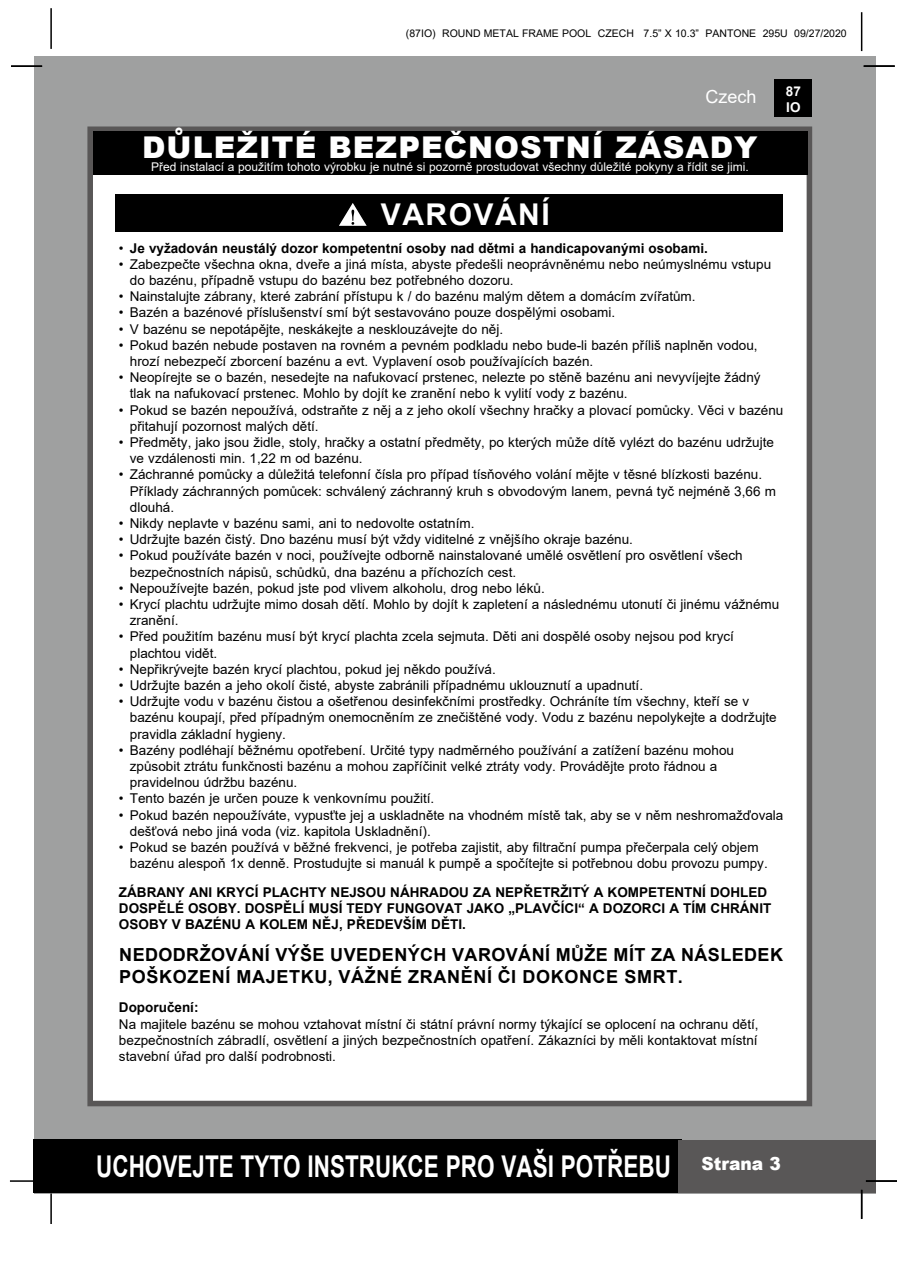
<style>
.page{position:relative;width:897px;height:1264px;background:#fff}
.page>*{position:absolute;margin:0;border:0;box-sizing:border-box;transform-origin:0 0}
.t1{font:700 30px "Arial";color:#fff;scale:.75 1}
.t2{font:900 30px "Arial";letter-spacing:.035em;color:#fff}
.t3{font:700 30px "Arial";letter-spacing:.05em;color:#fff}
.t4{font:700 18px/21.6px "Arial";letter-spacing:.02em;color:#000}
.t5{font:900 18px "Arial";color:#fff;scale:.95 1}
.t6{font:18px "Arial";color:#fff}
.t7{font:13.5px/16.2px "Arial";color:#000}
.t8{font:700 13.5px/16.2px "Arial";color:#000}
.t9{font:700 13.5px/16.2px "Arial";color:#fff}
.t10{font:12px "Arial";color:#fff}
.t11{font:10.5px "Arial";color:#000}
.s1{font-weight:400}
</style>
<div class="page">
<div style="left:34px;top:56px;width:841px;height:1137px;background:#9fa0a0"></div>
<div style="left:774px;top:79px;width:38px;height:38px;background:#000"></div>
<hr style="left:50px;top:8px;width:2px;height:41px;background:#000">
<hr style="left:860px;top:12px;width:2px;height:39px;background:#000">
<div style="left:33px;top:1140px;width:648px;height:53px;background:#000"></div>
<div style="left:678px;top:1140px;width:197px;height:53px;background:#595757"></div>
<hr style="left:50px;top:1193px;width:2px;height:31px;background:#000">
<hr style="left:10px;top:1180px;width:31px;height:1px;background:#000">
<div style="left:87px;top:126px;width:725px;height:980px;background:#fff;border:6px solid #595757"></div>
<div style="left:93px;top:131px;width:714px;height:44px;background:#000"></div>
<hr style="left:863px;top:65px;width:31px;height:2px;background:#000">
<hr style="left:865px;top:1180px;width:31px;height:1px;background:#000">
<hr style="left:860px;top:1189px;width:2px;height:30px;background:#000">
<hr style="left:11px;top:65px;width:31px;height:2px;background:#000">
<div style="left:116px;top:194px;width:667px;height:38px;background:#000"></div>
<svg style="left:339px;top:203px;width:28px;height:23px"></svg>
<p class="t11" style="left:406px;top:26px;width:442px">(87IO) ROUND METAL FRAME POOL CZECH 7.5” X 10.3” PANTONE 295U 09/27/2020</p>
<h2 class="t6" style="left:705px;top:84px;width:53px">Czech</h2>
<p class="t9" style="left:785px;top:83px;width:17px">87<br>IO</p>
<h1 class="t2" style="left:142px;top:125px;width:72px">DŮLEŽIT</h1>
<h1 class="t2" style="left:294px;top:125px;width:249px">É BEZPEČNOSTN</h1>
<h1 class="t2" style="left:591px;top:125px;width:71px">Í ZÁSAD</h1>
<h1 class="t2" style="left:734px;top:125px;width:25px">Y</h1>
<p class="t10" style="left:151px;top:159px;width:599px">Před instalací a použitím tohoto výrobku je nutné si pozorně prostudovat všechny důležité pokyny a řídit se jimi.</p>
<h1 class="t3" style="left:381px;top:193px;width:170px">VAROVÁNÍ</h1>
<p class="t8" style="left:119px;top:240px;width:590px"><span class="s1">•</span> Je vyžadován neustálý dozor kompetentní osoby nad dětmi a handicapovanými osobami.</p>
<p class="t7" style="left:130px;top:256px;width:642px;text-indent:-11px">• Zabezpečte všechna okna, dveře a jiná místa, abyste předešli neoprávněnému nebo neúmyslnému vstupu do bazénu, případně vstupu do bazénu bez potřebného dozoru.</p>
<p class="t7" style="left:119px;top:288px;width:578px">• Nainstalujte zábrany, které zabrání přístupu k / do bazénu malým dětem a domácím zvířatům.</p>
<p class="t7" style="left:119px;top:304px;width:498px">• Bazén a bazénové příslušenství smí být sestavováno pouze dospělými osobami.</p>
<p class="t7" style="left:119px;top:321px;width:385px">• V bazénu se nepotápějte, neskákejte a nesklouzávejte do něj.</p>
<p class="t7" style="left:130px;top:337px;width:629px;text-indent:-11px">• Pokud bazén nebude postaven na rovném a pevném podkladu nebo bude-li bazén příliš naplněn vodou, hrozí nebezpečí zborcení bazénu a evt. vyplavení osob používajících bazén.</p>
<p class="t7" style="left:130px;top:369px;width:632px;text-indent:-11px">• Neopírejte se o bazén, nesedejte na nafukovací prstenec, nelezte po stěně bazénu ani nevyvíjejte žádný tlak na nafukovací prstenec. Mohlo by dojít ke zranění nebo k vylití vody z bazénu.</p>
<p class="t7" style="left:130px;top:402px;width:655px;text-indent:-11px">• Pokud se bazén nepoužívá, odstraňte z něj a z jeho okolí všechny hračky a plovací pomůcky. Věci v bazénu přitahují pozornost malých dětí.</p>
<p class="t7" style="left:130px;top:434px;width:645px;text-indent:-11px">• Předměty, jako jsou židle, stoly, hračky a ostatní předměty, po kterých může dítě vylézt do bazénu udržujte ve vzdálenosti min. 1,22 m od bazénu.</p>
<p class="t7" style="left:130px;top:466px;width:647px;text-indent:-11px">• Záchranné pomůcky a důležitá telefonní čísla pro případ tísňového volání mějte v těsné blízkosti bazénu.<br>Příklady záchranných pomůcek: schválený záchranný kruh s obvodovým lanem, pevná tyč nejméně 3,66 m dlouhá.</p>
<p class="t7" style="left:119px;top:515px;width:357px">• Nikdy neplavte v bazénu sami, ani to nedovolte ostatním.</p>
<p class="t7" style="left:119px;top:531px;width:515px">• Udržujte bazén čistý. Dno bazénu musí být vždy viditelné z vnějšího okraje bazénu.</p>
<p class="t7" style="left:130px;top:547px;width:614px;text-indent:-11px">• Pokud používáte bazén v noci, používejte odborně nainstalované umělé osvětlení pro osvětlení všech bezpečnostních nápisů, schůdků, dna bazénu a příchozích cest.</p>
<p class="t7" style="left:119px;top:580px;width:427px">• Nepoužívejte bazén, pokud jste pod vlivem alkoholu, drog nebo léků.</p>
<p class="t7" style="left:130px;top:596px;width:651px;text-indent:-11px">• Krycí plachtu udržujte mimo dosah dětí. Mohlo by dojít k zapletení a následnému utonutí či jinému vážnému zranění.</p>
<p class="t7" style="left:130px;top:628px;width:605px;text-indent:-11px">• Před použitím bazénu musí být krycí plachta zcela sejmuta. Děti ani dospělé osoby nejsou pod krycí plachtou vidět.</p>
<p class="t7" style="left:119px;top:661px;width:378px">• Nepřikrývejte bazén krycí plachtou, pokud jej někdo používá.</p>
<p class="t7" style="left:119px;top:677px;width:525px">• Udržujte bazén a jeho okolí čisté, abyste zabránili případnému uklouznutí a upadnutí.</p>
<p class="t7" style="left:130px;top:693px;width:648px;text-indent:-11px">• Udržujte vodu v bazénu čistou a ošetřenou desinfekčními prostředky. Ochráníte tím všechny, kteří se v bazénu koupají, před případným onemocněním ze znečištěné vody. Vodu z bazénu nepolykejte a dodržujte pravidla základní hygieny.</p>
<p class="t7" style="left:130px;top:742px;width:605px;text-indent:-11px">• Bazény podléhají běžnému opotřebení. Určité typy nadměrného používání a zatížení bazénu mohou způsobit ztrátu funkčnosti bazénu a mohou zapříčinit velké ztráty vody. Provádějte proto řádnou a pravidelnou údržbu bazénu.</p>
<p class="t7" style="left:119px;top:790px;width:317px">• Tento bazén je určen pouze k venkovnímu použití.</p>
<p class="t7" style="left:130px;top:807px;width:655px;text-indent:-11px">• Pokud bazén nepoužíváte, vypusťte jej a uskladněte na vhodném místě tak, aby se v něm neshromažďovala dešťová nebo jiná voda (viz. kapitola Uskladnění).</p>
<p class="t7" style="left:130px;top:839px;width:639px;text-indent:-11px">• Pokud se bazén používá v běžné frekvenci, je potřeba zajistit, aby filtrační pumpa přečerpala celý objem bazénu alespoň 1x denně. Prostudujte si manuál k pumpě a spočítejte si potřebnou dobu provozu pumpy.</p>
<p class="t8" style="left:119px;top:884px;width:653px">ZÁBRANY ANI KRYCÍ PLACHTY NEJSOU NÁHRADOU ZA NEPŘETRŽITÝ A KOMPETENTNÍ DOHLED<br>DOSPĚLÉ OSOBY. DOSPĚLÍ MUSÍ TEDY FUNGOVAT JAKO „PLAVČÍCI“ A DOZORCI A TÍM CHRÁNIT<br>OSOBY V BAZÉNU A KOLEM NĚJ, PŘEDEVŠÍM DĚTI.</p>
<h2 class="t4" style="left:119px;top:944px;width:665px">NEDODRŽOVÁNÍ VÝŠE UVEDENÝCH VAROVÁNÍ MůŽE MÍT ZA NÁSLEDEK<br>POŠKOZENÍ MAJETKU, VÁŽNÉ ZRANĚNÍ ČI DOKONCE SMRT.</h2>
<p class="t8" style="left:119px;top:999px;width:81px">Doporučení:</p>
<p class="t7" style="left:119px;top:1015px;width:641px;text-align:justify">Na majitele bazénu se mohou vztahovat místní či státní právní normy týkající se oplocení na ochranu dětí, bezpečnostních zábradlí, osvětlení a jiných bezpečnostních opatření. Zákazníci by měli kontaktovat místní stavební úřad pro další podrobnosti.</p>
<h1 class="t1" style="left:96px;top:1145px;width:767px">UCHOVEJTE TYTO INSTRUKCE PRO VAŠI POTŘEBU</h1>
<h2 class="t5" style="left:701px;top:1150px;width:85px">STRANA 3</h2>
</div>
